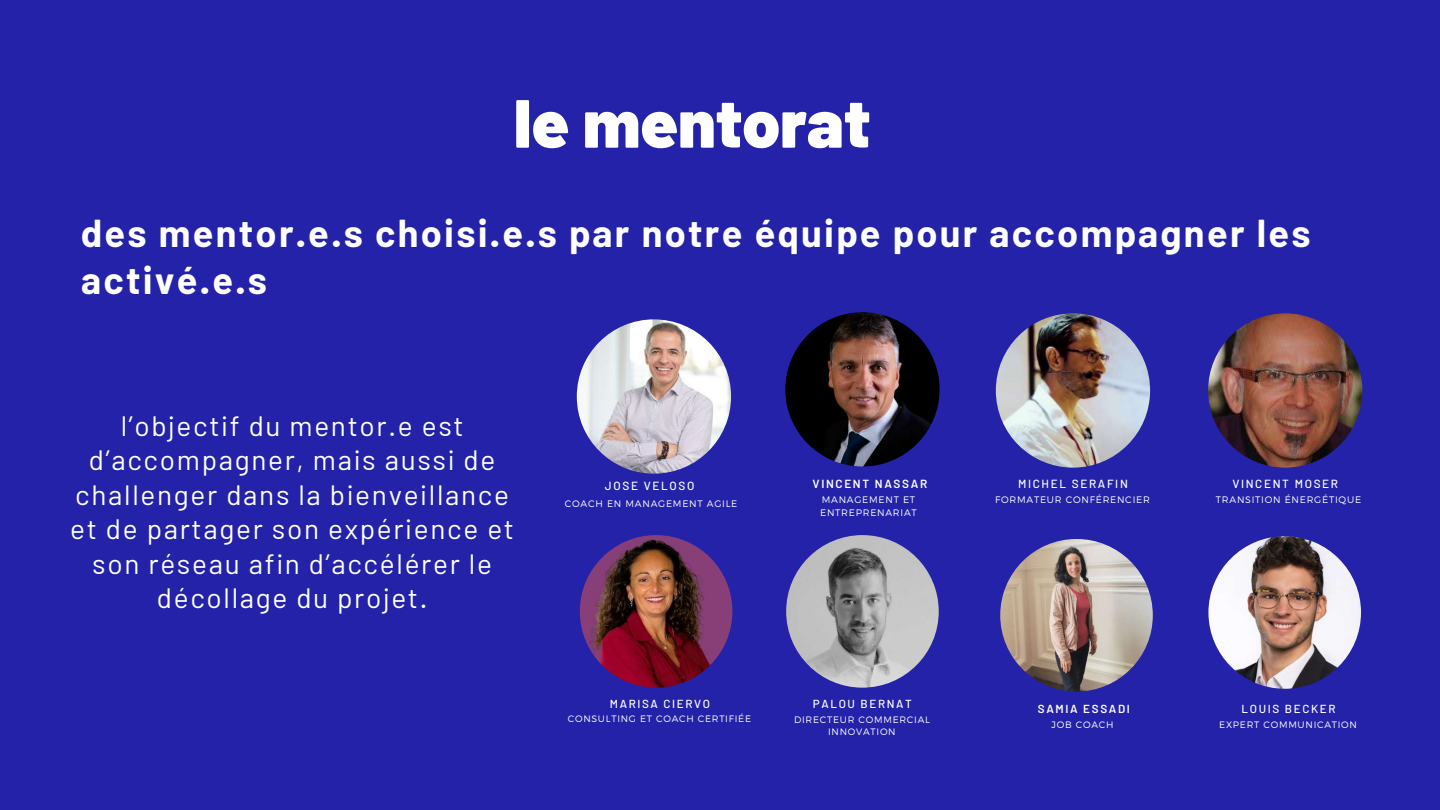
<style>
.page{position:relative;width:1440px;height:810px;background:#2322a9}
.page>*{position:absolute;margin:0;border:0;box-sizing:border-box;transform-origin:0 0}
.t1{font:900 68px "Barlow";color:#fff}
.t2{font:700 38px/46.5px "Barlow";letter-spacing:.06em;color:#fff}
.t3{font:28px/34.5px "Barlow";letter-spacing:.06em;color:#fff;text-align:center}
.t4{font:500 11.8px "Barlow";letter-spacing:.14em;color:#fff}
.t5{font:600 11.8px "Barlow";letter-spacing:.14em;color:#fff}
.t6{font:500 11.6px "Barlow";letter-spacing:.14em;color:#fff}
.t7{font:600 11.6px "Barlow";letter-spacing:.14em;color:#fff}
.t8{font:300 9.4px/12.8px "Montserrat";letter-spacing:.08em;color:#fff}
.t9{font:300 9.3px/12.7px "Montserrat";letter-spacing:.08em;color:#fff;text-align:center}
</style>
<div class="page">
<img style="left:580px;top:535px;width:152px;height:153px;border-radius:50%">
<img style="left:786px;top:535px;width:153px;height:153px;border-radius:50%">
<img style="left:1208px;top:536px;width:153px;height:153px;border-radius:50%">
<img style="left:1000px;top:539px;width:153px;height:153px;border-radius:50%">
<img style="left:577px;top:319px;width:154px;height:155px;border-radius:50%">
<img style="left:785px;top:312px;width:155px;height:154px;border-radius:50%">
<img style="left:996px;top:313px;width:154px;height:155px;border-radius:50%">
<img style="left:1208px;top:313px;width:154px;height:155px;border-radius:50%">
<h1 class="t1" style="left:514px;top:80px;width:358px">le mentorat</h1>
<h2 class="t2" style="left:81px;top:209px;width:1231px">des mentor.e.s choisi.e.s par notre équipe pour accompagner les activé.e.s</h2>
<p class="t3" style="left:70px;top:407px;width:445px">l’objectif du mentor.e est d’accompagner, mais aussi de challenger dans la bienveillance et de partager son expérience et son réseau afin d’accélérer le décollage du projet.</p>
<p class="t4" style="left:605px;top:478px;width:91px">JOSE VELOSO</p>
<p class="t8" style="left:565px;top:497px;width:174px">COACH EN MANAGEMENT AGILE</p>
<p class="t5" style="left:813px;top:477px;width:116px">VINCENT NASSAR</p>
<p class="t4" style="left:1232px;top:477px;width:107px">VINCENT MOSER</p>
<p class="t8" style="left:1216px;top:493px;width:147px">TRANSITION ÉNERGÉTIQUE</p>
<p class="t4" style="left:1018px;top:477px;width:111px">MICHEL SERAFIN</p>
<p class="t8" style="left:995px;top:493px;width:156px">FORMATEUR CONFÉRENCIER</p>
<p class="t8" style="left:820px;top:493px;width:98px">MANAGEMENT ET<br>ENTREPRENARIAT</p>
<p class="t6" style="left:610px;top:697px;width:102px">MARISA CIERVO</p>
<p class="t9" style="left:568px;top:712px;width:185px">CONSULTING ET COACH CERTIFIÉE</p>
<p class="t6" style="left:813px;top:697px;width:101px">PALOU BERNAT</p>
<p class="t9" style="left:794px;top:713px;width:137px">DIRECTEUR COMMERCIAL<br>INNOVATION</p>
<p class="t7" style="left:1038px;top:702px;width:93px">SAMIA ESSADI</p>
<p class="t9" style="left:1052px;top:718px;width:63px">JOB COACH</p>
<p class="t6" style="left:1242px;top:702px;width:96px">LOUIS BECKER</p>
<p class="t9" style="left:1219px;top:718px;width:139px">EXPERT COMMUNICATION</p>
</div>
